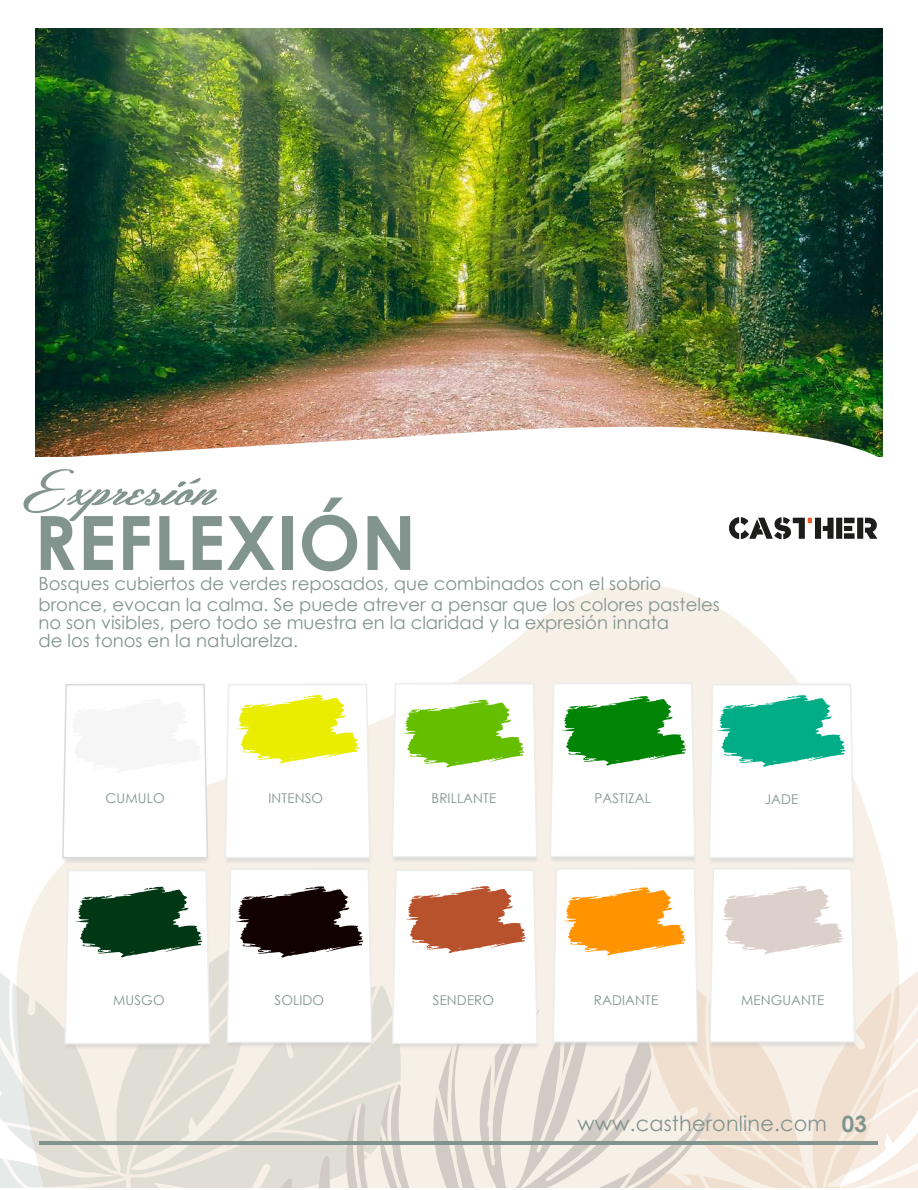
<style>
.page{position:relative;width:918px;height:1190px;background:#fff}
.page>*{position:absolute;margin:0;border:0;box-sizing:border-box;transform-origin:0 0}
.t1{font:700 75px "Century Gothic";letter-spacing:.01em;color:#82948e}
.t2{font:54px "Hemmet Personal Use Only";letter-spacing:.01em;color:#82948e}
.t3{font:21px "Century Gothic";letter-spacing:.01em;color:#82948e}
.t4{font:18px/21px "Century Gothic";color:#82948e}
.t5{font:13.5px "Century Gothic";letter-spacing:.01em;color:#82948e}
.s1{font-weight:700;font-size:22.5px}
</style>
<div class="page">
<img style="left:35px;top:29px;width:847px;height:428px">
<svg style="left:529px;top:584px;width:221px;height:47px;fill:#f7f0e7"></svg>
<svg style="left:63px;top:684px;width:110px;height:132px"></svg>
<img style="left:173px;top:684px;width:51px;height:131px">
<svg style="left:224px;top:684px;width:115px;height:131px"></svg>
<img style="left:339px;top:654px;width:158px;height:161px">
<svg style="left:390px;top:682px;width:107px;height:133px"></svg>
<img style="left:497px;top:629px;width:251px;height:186px">
<svg style="left:548px;top:682px;width:108px;height:133px"></svg>
<img style="left:656px;top:631px;width:212px;height:184px">
<svg style="left:707px;top:683px;width:148px;height:132px"></svg>
<img style="left:61px;top:816px;width:114px;height:51px">
<img style="left:175px;top:815px;width:219px;height:52px">
<img style="left:340px;top:816px;width:160px;height:51px">
<svg style="left:0;top:867px;width:917px;height:320px"></svg>
<hr style="left:40px;top:1141px;width:837px;height:3px;background:#82948e">
<svg style="left:729px;top:517px;width:148px;height:22px"></svg>
<img style="left:36px;top:403px;width:845px;height:54px">
<h2 class="t2" style="left:23px;top:451px;width:194px">Expresión</h2>
<h1 class="t1" style="left:34px;top:486px;width:383px">REFLEXIÓN</h1>
<p class="t4" style="left:38px;top:573px;width:682px">Bosques cubiertos de verdes reposados, que combinados con el sobrio bronce, evocan la calma. Se puede atrever a pensar que los colores pasteles</p>
<p class="t4" style="left:38px;top:613px;width:632px;line-height:18px">no son visibles, pero todo se muestra en la claridad y la expresión innata de los tonos en la natularelza.</p>
<p class="t5" style="left:106px;top:789px;width:60px">CUMULO</p>
<p class="t5" style="left:268px;top:789px;width:56px">INTENSO</p>
<p class="t5" style="left:431px;top:788px;width:66px">BRILLANTE</p>
<p class="t5" style="left:594px;top:788px;width:58px">PASTIZAL</p>
<p class="t5" style="left:764px;top:790px;width:35px">JADE</p>
<p class="t5" style="left:113px;top:990px;width:53px">MUSGO</p>
<p class="t5" style="left:274px;top:990px;width:51px">SOLIDO</p>
<p class="t5" style="left:433px;top:990px;width:63px">SENDERO</p>
<p class="t5" style="left:593px;top:990px;width:66px">RADIANTE</p>
<p class="t5" style="left:740px;top:990px;width:85px">MENGUANTE</p>
<p class="t3" style="left:577px;top:1109px;width:291px">www.castheronline.com <span class="s1">03</span></p>
</div>
